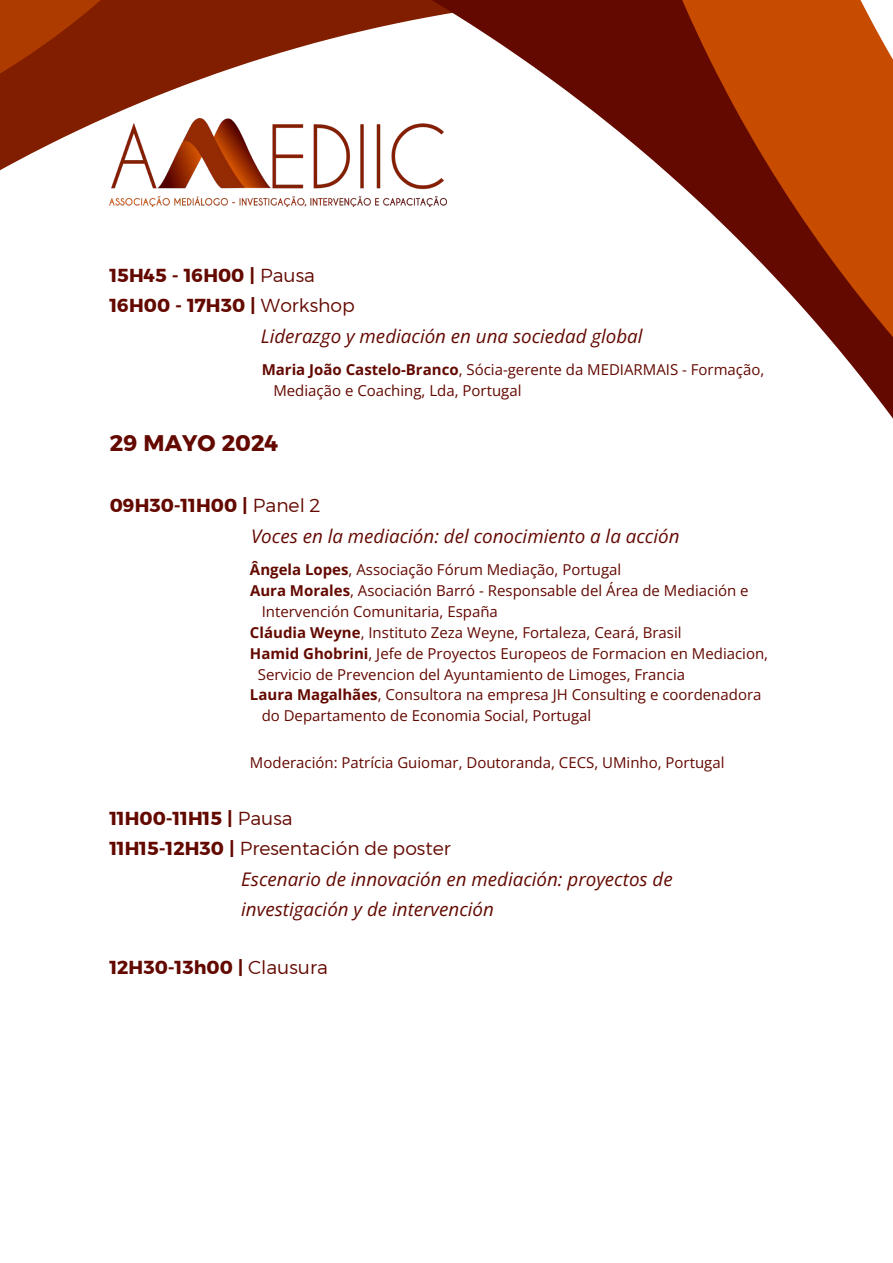
<style>
.page{position:relative;width:893px;height:1263px;background:#fff}
.page>*{position:absolute;margin:0;border:0;box-sizing:border-box;transform-origin:0 0}
.t1{font:22.5px "Kief Montaser Bold";color:#630900}
.t2{font:italic 18.75px/29.8px "Open Sans";color:#630900}
.t3{font:18.75px/29.8px "Kief Montaser Bold";color:#630900}
.t4{font:18.75px "Kief Montaser Light";color:#630900}
.t5{font:15px/20.9px "Open Sans";color:#630900}
.s1{font-family:"Kief Montaser Light"}
.s2{font-weight:700}
.s3{font-family:"Kief Montaser Bold"}
</style>
<div class="page">
<svg style="left:0;top:0;width:580px;height:206px"></svg>
<svg style="left:0;top:0;width:202px;height:160px;background:#9a4225"></svg>
<svg style="left:580px;top:0;width:313px;height:419px"></svg>
<img style="left:110px;top:119px;width:337px;height:88px">
<p class="t3" style="left:110px;top:260px;width:247px">15H45 - 16H00 | <span class="s1">Pausa<br></span>16H00 - 17H30 | <span class="s1">Workshop</span></p>
<p class="t2" style="left:261px;top:320px;width:383px">Liderazgo y mediación en una sociedad global</p>
<p class="t5" style="left:273px;top:359px;width:492px;text-indent:-12px"><span class="s2">Maria João Castelo-Branco</span>, Sócia-gerente da MEDIARMAIS - Formação,<br>Mediação e Coaching, Lda, Portugal</p>
<h1 class="t1" style="left:110px;top:429px;width:170px">29 MAYO 2024</h1>
<p class="t3" style="left:110px;top:490px;width:212px">09H30-11H00 | <span class="s1">Panel 2</span></p>
<p class="t2" style="left:251px;top:521px;width:430px">Voces en la mediación: del conocimiento a la acción</p>
<p class="t5" style="left:250px;top:559px;width:373px"><span class="s2">Ângela Lopes</span>, Associação Fórum Mediação, Portugal</p>
<p class="t5" style="left:250px;top:580px;width:500px"><span class="s2">Aura Morales</span>, Asociación Barró - Responsable del Área de Mediación e</p>
<p class="t5" style="left:262px;top:601px;width:238px">Intervención Comunitaria, España</p>
<p class="t5" style="left:250px;top:622px;width:433px"><span class="s2">Cláudia Weyne</span>, Instituto Zeza Weyne, Fortaleza, Ceará, Brasil</p>
<p class="t5" style="left:250px;top:642px;width:520px"><span class="s2">Hamid Ghobrini</span>, Jefe de Proyectos Europeos de Formacion en Mediacion,</p>
<p class="t5" style="left:258px;top:663px;width:429px">Servicio de Prevencion del Ayuntamiento de Limoges, Francia</p>
<p class="t5" style="left:250px;top:684px;width:513px"><span class="s2">Laura Magalhães</span>, Consultora na empresa JH Consulting e coordenadora</p>
<p class="t5" style="left:262px;top:705px;width:331px">do Departamento de Economia Social, Portugal</p>
<p class="t5" style="left:250px;top:751px;width:476px">Moderación: Patrícia Guiomar, Doutoranda, CECS, UMinho, Portugal</p>
<p class="t3" style="left:110px;top:803px;width:184px">11H00-11H15 | <span class="s1">Pausa</span></p>
<p class="t4" style="left:110px;top:837px;width:342px"><span class="s3">11H15-12H30 |</span> Presentación de poster</p>
<p class="t2" style="left:241px;top:864px;width:433px">Escenario de innovación en mediación: proyectos de investigación y de intervención</p>
<p class="t3" style="left:110px;top:953px;width:220px">12H30-13h00 | <span class="s1">Clausura</span></p>
</div>
